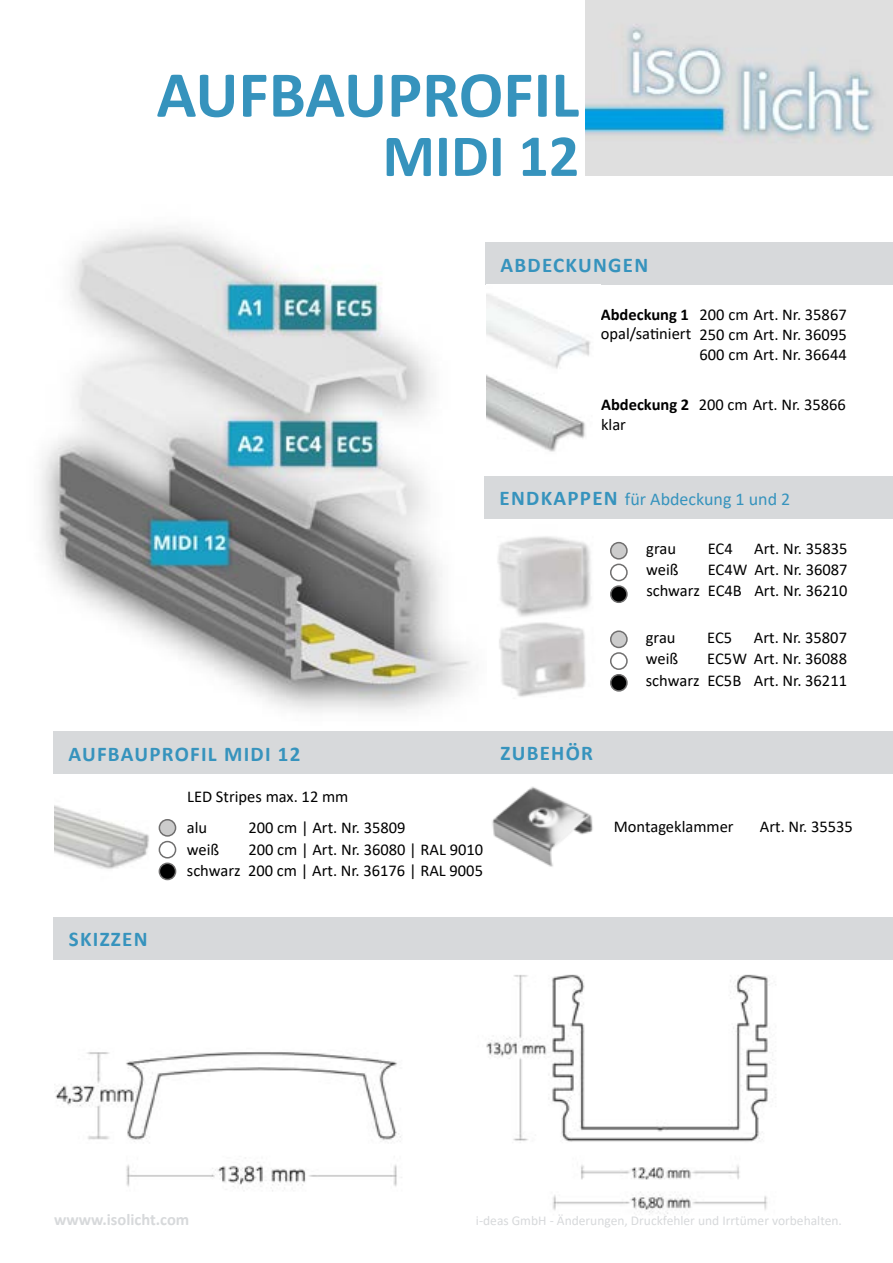
<style>
.page{position:relative;width:893px;height:1263px;background:#fff}
.page>*{position:absolute;margin:0;border:0;box-sizing:border-box;transform-origin:0 0}
.t1{font:700 66px "Calibri";color:#3693bd}
.t2{font:700 60px "Calibri";color:#3693bd}
.t3{font:700 21px "Calibri";letter-spacing:.06em;color:#3693bd}
.t4{font:18px "Calibri";color:#3693bd}
.t5{font:16.5px/21.5px "Calibri";color:#000;text-align:right}
.t6{font:700 16.5px "Calibri";color:#000}
.t7{font:700 16.5px "Calibri";color:#d7d9db}
.t8{font:13.5px "Calibri";color:#d7d9db}
.s1{font-weight:700;font-size:21px}
</style>
<div class="page">
<img style="left:41px;top:227px;width:446px;height:485px">
<img style="left:486px;top:974px;width:290px;height:241px">
<img style="left:54px;top:1052px;width:348px;height:139px">
<img style="left:54px;top:773px;width:99px;height:96px">
<img style="left:499px;top:622px;width:87px;height:75px">
<img style="left:485px;top:524px;width:106px;height:93px">
<div style="left:486px;top:242px;width:407px;height:43px;background:#d7d9db"></div>
<div style="left:54px;top:731px;width:839px;height:42px;background:#d7d9db"></div>
<div style="left:54px;top:917px;width:839px;height:43px;background:#d7d9db"></div>
<div style="left:485px;top:476px;width:408px;height:43px;background:#d7d9db"></div>
<img style="left:585px;top:0;width:308px;height:176px">
<div style="left:610px;top:564px;width:18px;height:17px;border:2px solid #706f6f;border-radius:50%"></div>
<div style="left:610px;top:652px;width:18px;height:18px;border:2px solid #706f6f;border-radius:50%"></div>
<div style="left:611px;top:586px;width:16px;height:16px;background:#000;border-radius:50%"></div>
<div style="left:610px;top:585px;width:18px;height:18px;border:2px solid #706f6f;border-radius:50%"></div>
<div style="left:611px;top:675px;width:16px;height:16px;background:#000;border-radius:50%"></div>
<div style="left:610px;top:674px;width:18px;height:18px;border:2px solid #706f6f;border-radius:50%"></div>
<div style="left:611px;top:543px;width:16px;height:16px;background:#ccc;border-radius:50%"></div>
<div style="left:610px;top:542px;width:18px;height:18px;border:2px solid #706f6f;border-radius:50%"></div>
<div style="left:611px;top:631px;width:16px;height:16px;background:#ccc;border-radius:50%"></div>
<div style="left:610px;top:630px;width:18px;height:18px;border:2px solid #706f6f;border-radius:50%"></div>
<div style="left:159px;top:841px;width:17px;height:17px;border:2px solid #706f6f;border-radius:50%"></div>
<div style="left:159px;top:863px;width:17px;height:16px;background:#000;border-radius:50%"></div>
<div style="left:159px;top:862px;width:17px;height:18px;border:2px solid #706f6f;border-radius:50%"></div>
<div style="left:159px;top:820px;width:17px;height:16px;background:#ccc;border-radius:50%"></div>
<div style="left:159px;top:819px;width:17px;height:18px;border:2px solid #706f6f;border-radius:50%"></div>
<img style="left:487px;top:375px;width:99px;height:77px">
<img style="left:492px;top:786px;width:101px;height:81px">
<img style="left:486px;top:285px;width:105px;height:88px">
<h1 class="t1" style="left:156px;top:48px;width:424px">AUFBAUPROFIL</h1>
<h2 class="t2" style="left:382px;top:114px;width:198px">MIDI 12</h2>
<p class="t3" style="left:501px;top:250px;width:149px">ABDECKUNGEN</p>
<p class="t6" style="left:601px;top:302px;width:90px">Abdeckung 1</p>
<p class="t5" style="left:601px;top:323px;width:92px">opal/satiniert</p>
<p class="t6" style="left:601px;top:393px;width:90px">Abdeckung 2</p>
<p class="t5" style="left:601px;top:413px;width:26px">klar</p>
<p class="t5" style="left:699px;top:304px;width:149px;line-height:19.8px;text-align:justify">200 cm Art. Nr. 35867<br>250 cm Art. Nr. 36095<br>600 cm Art. Nr. 36644</p>
<p class="t5" style="left:699px;top:393px;width:149px">200 cm Art. Nr. 35866</p>
<p class="t4" style="left:500px;top:487px;width:292px"><span class="s1">ENDKAPPEN</span> für Abdeckung 1 und 2</p>
<p class="t5" style="left:646px;top:537px;width:31px">grau</p>
<p class="t5" style="left:708px;top:537px;width:27px">EC4</p>
<p class="t5" style="left:754px;top:537px;width:95px">Art. Nr. 35835</p>
<p class="t5" style="left:646px;top:558px;width:34px">weiß</p>
<p class="t5" style="left:646px;top:558px;width:203px">EC4W Art. Nr. 36087<br>schwarz EC4B Art. Nr. 36210</p>
<p class="t5" style="left:646px;top:626px;width:31px">grau</p>
<p class="t5" style="left:707px;top:626px;width:27px">EC5</p>
<p class="t5" style="left:754px;top:626px;width:95px">Art. Nr. 35807</p>
<p class="t5" style="left:646px;top:648px;width:34px">weiß</p>
<p class="t5" style="left:646px;top:648px;width:203px">EC5W Art. Nr. 36088<br>schwarz EC5B Art. Nr. 36211</p>
<p class="t3" style="left:68px;top:739px;width:234px">AUFBAUPROFIL MIDI 12</p>
<p class="t3" style="left:500px;top:738px;width:94px">ZUBEHÖR</p>
<p class="t5" style="left:187px;top:785px;width:163px">LED Stripes max. 12 mm</p>
<p class="t3" style="left:69px;top:924px;width:80px">SKIZZEN</p>
<p class="t5" style="left:187px;top:816px;width:22px">alu</p>
<p class="t5" style="left:248px;top:816px;width:159px">200 cm | Art. Nr. 35809</p>
<p class="t5" style="left:187px;top:838px;width:34px">weiß</p>
<p class="t5" style="left:187px;top:838px;width:298px">200 cm | Art. Nr. 36080 | RAL 9010<br>schwarz 200 cm | Art. Nr. 36176 | RAL 9005</p>
<p class="t5" style="left:614px;top:815px;width:121px">Montageklammer</p>
<p class="t5" style="left:760px;top:815px;width:95px">Art. Nr. 35535</p>
<p class="t7" style="left:54px;top:1208px;width:137px">wwww.isolicht.com</p>
<p class="t8" style="left:476px;top:1211px;width:367px">i-deas GmbH - Änderungen, Druckfehler und Irrtümer vorbehalten.</p>
</div>
